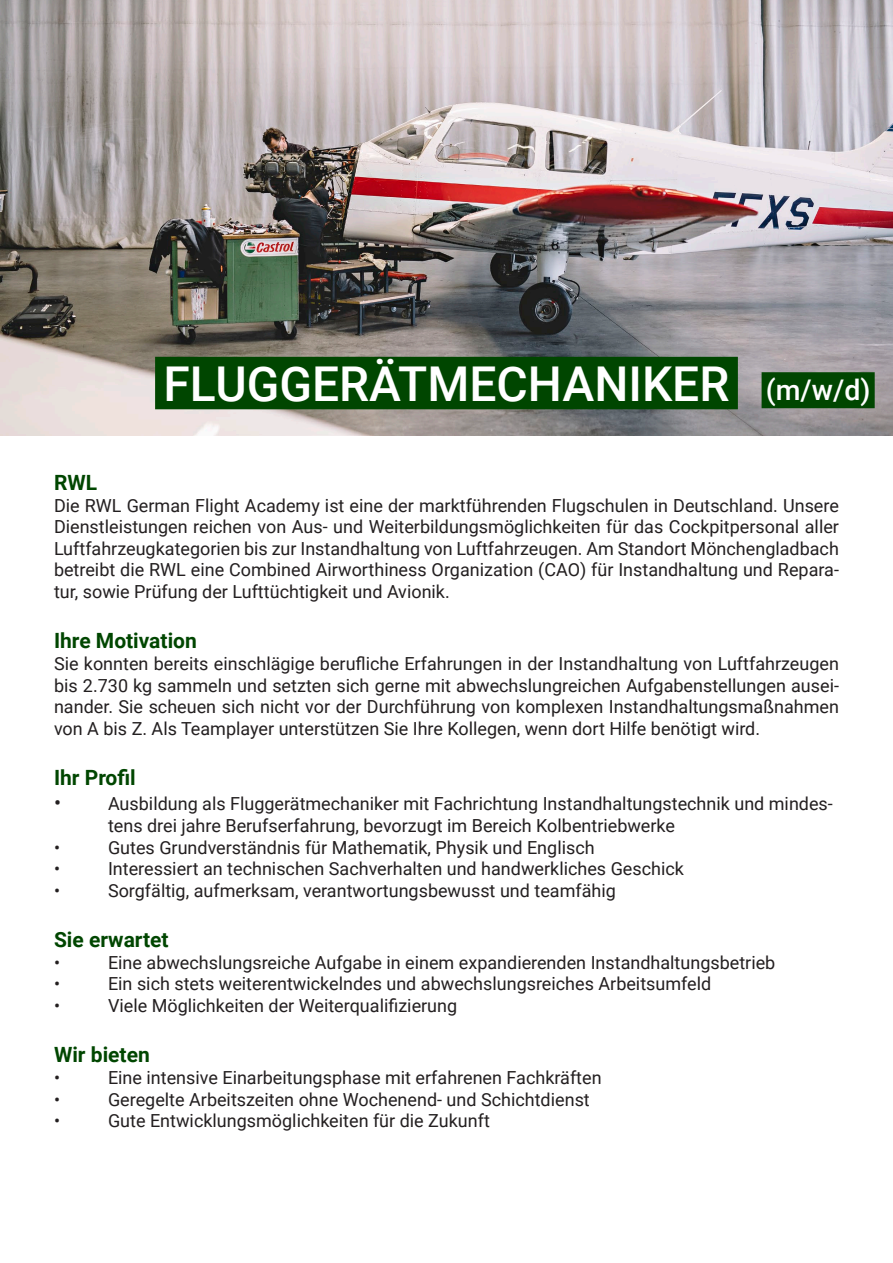
<style>
.page{position:relative;width:893px;height:1263px;background:#fff}
.page>*{position:absolute;margin:0;border:0;box-sizing:border-box;transform-origin:0 0}
.Überschrift{font:500 48px "Roboto";color:#fff}
.Überschrift_2{font:500 28.5px "Roboto";color:#fff}
.t1{font:700 21px "Roboto";color:#004600}
.t2{font:18px/21.6px "Roboto";color:#231f20;text-align:justify}
.s1{font-size:21px}
</style>
<div class="page">
<img style="left:0;top:0;width:893px;height:435px">
<div style="left:155px;top:357px;width:583px;height:52px;background:#004600"></div>
<div style="left:762px;top:372px;width:113px;height:36px;background:#004600"></div>
<p class="Überschrift" style="left:164px;top:350px;width:567px">FLUGGERÄTMECHANIKER</p>
<p class="Überschrift_2" style="left:766px;top:370px;width:106px">(m/w/d)</p>
<p class="t1" style="left:54px;top:468px;width:45px">RWL</p>
<p class="t2" style="left:54px;top:494px;width:786px">Die RWL German Flight Academy ist eine der marktführenden Flugschulen in Deutschland. Unsere Dienstleistungen reichen von Aus- und Weiterbildungsmöglichkeiten für das Cockpitpersonal aller Luftfahrzeugkategorien bis zur Instandhaltung von Luftfahrzeugen. Am Standort Mönchengladbach betreibt die RWL eine Combined Airworthiness Organization (CAO) für Instandhaltung und Repara&shy;tur, sowie Prüfung der Lufttüchtigkeit und Avionik.</p>
<p class="t1" style="left:54px;top:626px;width:144px">Ihre Motivation</p>
<p class="t2" style="left:54px;top:652px;width:786px">Sie konnten bereits einschlägige berufliche Erfahrungen in der Instandhaltung von Luftfahrzeugen bis 2.730 kg sammeln und setzten sich gerne mit abwechslungreichen Aufgabenstellungen ausei&shy;nander. Sie scheuen sich nicht vor der Durchführung von komplexen Instandhaltungsmaßnahmen von A bis Z. Als Teamplayer unterstützen Sie Ihre Kollegen, wenn dort Hilfe benötigt wird.</p>
<p class="t1" style="left:54px;top:763px;width:83px">Ihr Profil</p>
<p class="t2" style="left:108px;top:792px;width:726px;text-indent:-54px"><span class="s1">•</span> Ausbildung als Fluggerätmechaniker mit Fachrichtung Instandhaltungstechnik und mindes&shy;tens drei jahre Berufserfahrung, bevorzugt im Bereich Kolbentriebwerke</p>
<p class="t2" style="left:54px;top:836px;width:8px">•</p>
<p class="t2" style="left:108px;top:836px;width:488px">Gutes Grundverständnis für Mathematik, Physik und Englisch</p>
<p class="t2" style="left:54px;top:857px;width:8px">•</p>
<p class="t2" style="left:108px;top:857px;width:577px">Interessiert an technischen Sachverhalten und handwerkliches Geschick</p>
<p class="t2" style="left:54px;top:879px;width:8px">•</p>
<p class="t2" style="left:108px;top:879px;width:509px">Sorgfältig, aufmerksam, verantwortungsbewusst und teamfähig</p>
<p class="t1" style="left:54px;top:925px;width:116px">Sie erwartet</p>
<p class="t2" style="left:54px;top:951px;width:8px">•</p>
<p class="t2" style="left:108px;top:951px;width:669px">Eine abwechslungsreiche Aufgabe in einem expandierenden Instandhaltungsbetrieb</p>
<p class="t2" style="left:54px;top:972px;width:8px">•</p>
<p class="t2" style="left:108px;top:972px;width:605px">Ein sich stets weiterentwickelndes und abwechslungsreiches Arbeitsumfeld</p>
<p class="t2" style="left:54px;top:994px;width:8px">•</p>
<p class="t2" style="left:108px;top:994px;width:351px">Viele Möglichkeiten der Weiterqualifizierung</p>
<p class="t1" style="left:54px;top:1040px;width:97px">Wir bieten</p>
<p class="t2" style="left:54px;top:1066px;width:8px">•</p>
<p class="t2" style="left:108px;top:1066px;width:495px">Eine intensive Einarbeitungsphase mit erfahrenen Fachkräften</p>
<p class="t2" style="left:54px;top:1088px;width:8px">•</p>
<p class="t2" style="left:108px;top:1088px;width:483px">Geregelte Arbeitszeiten ohne Wochenend- und Schichtdienst</p>
<p class="t2" style="left:54px;top:1109px;width:8px">•</p>
<p class="t2" style="left:108px;top:1109px;width:383px">Gute Entwicklungsmöglichkeiten für die Zukunft</p>
</div>
